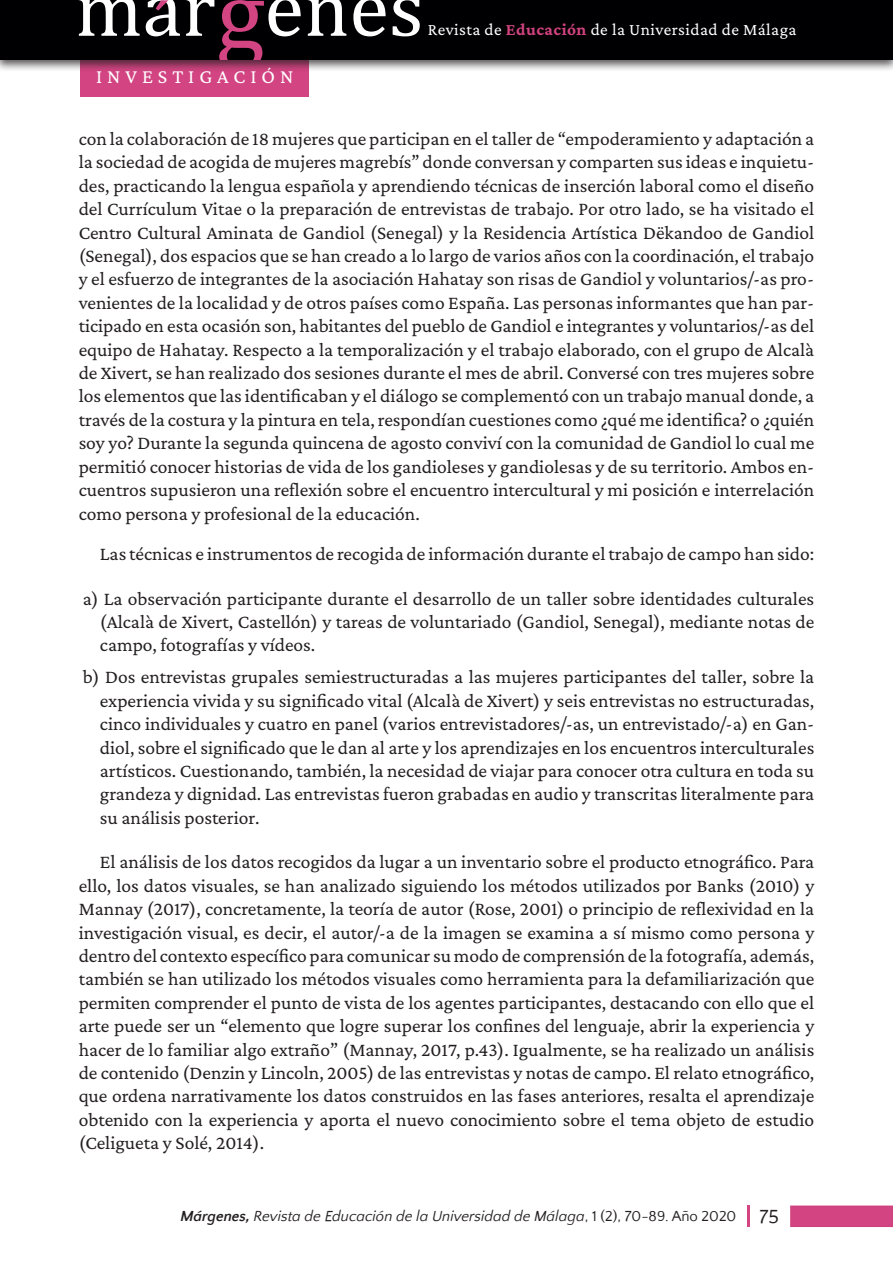
<style>
.page{position:relative;width:893px;height:1263px;background:#fff}
.page>*{position:absolute;margin:0;border:0;box-sizing:border-box;transform-origin:0 0}
.t1{font:20.25px "Crimson Pro";letter-spacing:.245em;color:#fff}
.t2{font:19.5px/23.4px "Crimson Pro";color:#231f20;text-align:justify}
.t3{font:17.25px "Crimson Pro";letter-spacing:.025em;color:#fff}
.t4{font:italic 15px "Quattrocento Sans";color:#231f20}
.s1{font-weight:700;color:#d1437e}
.s2{font-weight:700}
.s3{font-style:normal}
.s4{font-style:normal;font-size:19.5px}
</style>
<div class="page">
<div style="left:81px;top:55px;width:228px;height:42px;background:#d24482"></div>
<div style="left:0;top:0;width:893px;height:72px;background:#231f20;opacity:.75"></div>
<div style="left:0;top:0;width:893px;height:60px;background:#000003"></div>
<svg style="left:78px;top:0;width:62px;height:36px"></svg>
<svg style="left:307px;top:0;width:39px;height:36px"></svg>
<svg style="left:353px;top:0;width:33px;height:36px"></svg>
<svg style="left:393px;top:0;width:27px;height:36px"></svg>
<svg style="left:146px;top:0;width:155px;height:59px"></svg>
<hr style="left:747px;top:1205px;width:3px;height:22px;background:#d24482">
<div style="left:790px;top:1205px;width:103px;height:22px;background:#d24482;border:2px solid #d1437e"></div>
<p class="t1" style="left:96px;top:63px;width:199px">INVESTIGACIÓN</p>
<p class="t3" style="left:428px;top:18px;width:370px">Revista de <span class="s1">Educación</span> de la Universidad de Málaga</p>
<p class="t2" style="left:79px;top:127px;width:737px">con la colaboración de 18 mujeres que participan en el taller de “empoderamiento y adaptación a la sociedad de acogida de mujeres magrebís” donde conversan y comparten sus ideas e inquietu&shy;des, practicando la lengua española y aprendiendo técnicas de inserción laboral como el diseño del Currículum Vitae o la preparación de entrevistas de trabajo. Por otro lado, se ha visitado el Centro Cultural Aminata de Gandiol (Senegal) y la Residencia Artística Dëkandoo de Gandiol (Senegal), dos espacios que se han creado a lo largo de varios años con la coordinación, el trabajo y el esfuerzo de integrantes de la asociación Hahatay son risas de Gandiol y voluntarios/-as pro&shy;venientes de la localidad y de otros países como España. Las personas informantes que han par&shy;ticipado en esta ocasión son, habitantes del pueblo de Gandiol e integrantes y voluntarios/-as del equipo de Hahatay. Respecto a la temporalización y el trabajo elaborado, con el grupo de Alcalà de Xivert, se han realizado dos sesiones durante el mes de abril. Conversé con tres mujeres sobre los elementos que las identificaban y el diálogo se complementó con un trabajo manual donde, a través de la costura y la pintura en tela, respondían cuestiones como ¿qué me identifica? o ¿quién soy yo? Durante la segunda quincena de agosto conviví con la comunidad de Gandiol lo cual me permitió conocer historias de vida de los gandioleses y gandiolesas y de su territorio. Ambos en&shy;cuentros supusieron una reflexión sobre el encuentro intercultural y mi posición e interrelación como persona y profesional de la educación.</p>
<p class="t2" style="left:100px;top:541px;width:716px">Las técnicas e instrumentos de recogida de información durante el trabajo de campo han sido:</p>
<p class="t2" style="left:100px;top:586px;width:716px;text-indent:-17px">a) La observación participante durante el desarrollo de un taller sobre identidades culturales (Alcalà de Xivert, Castellón) y tareas de voluntariado (Gandiol, Senegal), mediante notas de campo, fotografías y vídeos.</p>
<p class="t2" style="left:100px;top:665px;width:716px;text-indent:-17px">b) Dos entrevistas grupales semiestructuradas a las mujeres participantes del taller, sobre la experiencia vivida y su significado vital (Alcalà de Xivert) y seis entrevistas no estructuradas, cinco individuales y cuatro en panel (varios entrevistadores/-as, un entrevistado/-a) en Gan&shy;diol, sobre el significado que le dan al arte y los aprendizajes en los encuentros interculturales artísticos. Cuestionando, también, la necesidad de viajar para conocer otra cultura en toda su grandeza y dignidad. Las entrevistas fueron grabadas en audio y transcritas literalmente para su análisis posterior.</p>
<p class="t2" style="left:79px;top:850px;width:737px;text-indent:21px">El análisis de los datos recogidos da lugar a un inventario sobre el producto etnográfico. Para ello, los datos visuales, se han analizado siguiendo los métodos utilizados por Banks (2010) y Mannay (2017), concretamente, la teoría de autor (Rose, 2001) o principio de reflexividad en la investigación visual, es decir, el autor/-a de la imagen se examina a sí mismo como persona y dentro del contexto específico para comunicar su modo de comprensión de la fotografía, además, también se han utilizado los métodos visuales como herramienta para la defamiliarización que permiten comprender el punto de vista de los agentes participantes, destacando con ello que el arte puede ser un “elemento que logre superar los confines del lenguaje, abrir la experiencia y hacer de lo familiar algo extraño” (Mannay, 2017, p.43). Igualmente, se ha realizado un análisis de contenido (Denzin y Lincoln, 2005) de las entrevistas y notas de campo. El relato etnográfico, que ordena narrativamente los datos construidos en las fases anteriores, resalta el aprendizaje obtenido con la experiencia y aporta el nuevo conocimiento sobre el tema objeto de estudio (Celigueta y Solé, 2014).</p>
<p class="t4" style="left:180px;top:1208px;width:600px"><span class="s2">Márgenes,</span> Revista de Educación de la Universidad de Málaga<span class="s3">, 1 (2), 70-89. Año 2020</span> <span class="s4">75</span></p>
</div>
